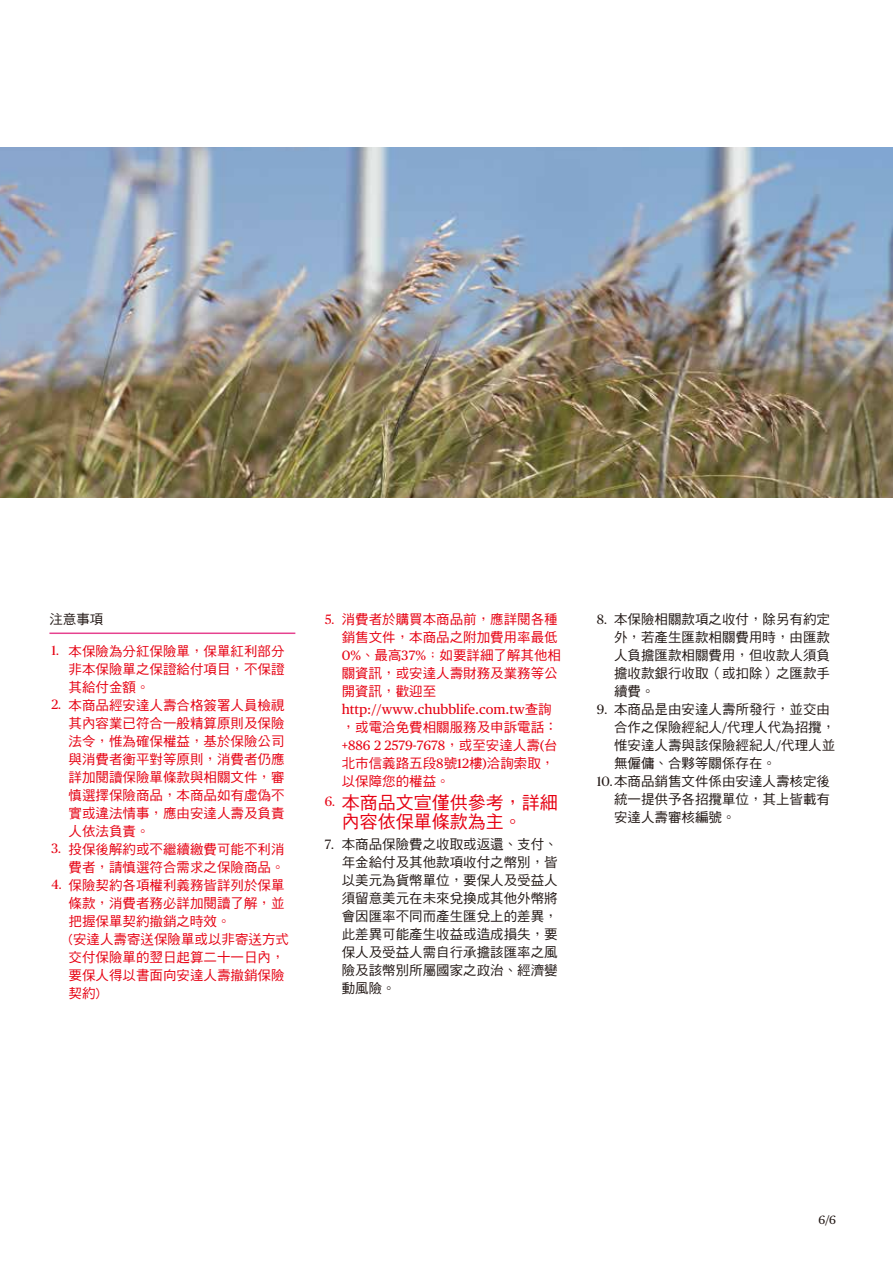
<style>
.page{position:relative;width:893px;height:1263px;background:#fff}
.page>*{position:absolute;margin:0;border:0;box-sizing:border-box;transform-origin:0 0}
.t1{font:18px/19.5px "DF Hei Std W5";color:#e60012}
.t2{font:13.5px/18px "DF Hei Std W5";color:#e60012}
.t3{font:13.5px/18px "DF Hei Std W5";color:#221815;text-align:justify}
.t4{font:13.5px "Chubb Publico Text";color:#e60012}
.t5{font:13.5px "Chubb Publico";color:#e60012}
.t6{font:13.5px "Chubb Publico";color:#221815}
.t7{font:12px "Publico Text";color:#221815}
.s1{font-family:"Chubb Publico Text"}
.s2{font-family:"Adobe Ming Std";font-weight:300}
.s3{font-family:"DF Hei Std W5"}
.s4{font-family:"Chubb Publico"}
</style>
<div class="page">
<img style="left:0;top:148px;width:893px;height:350px">
<hr style="left:49px;top:632px;width:246px;height:2px;background:#e6428f">
<p class="t3" style="left:49px;top:610px;width:55px">注意事項</p>
<p class="t2" style="left:69px;top:641px;width:222px">本保險為分紅保險單，保單紅利部分非本保險單之保證給付項目，不保證其給付金額。<br>本商品經安達人壽合格簽署人員檢視其內容業已符合一般精算原則及保險法令，惟為確保權益，基於保險公司與消費者衡平對等原則，消費者仍應詳加閱讀保險單條款與相關文件，審慎選擇保險商品，本商品如有虛偽不實或違法情事，應由安達人壽及負責人依法負責。<br>投保後解約或不繼續繳費可能不利消費者，請慎選符合需求之保險商品。保險契約各項權利義務皆詳列於保單條款，消費者務必詳加閱讀了解，並把握保單契約撤銷之時效。<br>(安達人壽寄送保險單或以非寄送方式交付保險單的翌日起算二十一日內，要保人得以書面向安達人壽撤銷保險契約)</p>
<p class="t5" style="left:51px;top:641px;width:9px">1.</p>
<p class="t5" style="left:51px;top:695px;width:11px">2.</p>
<p class="t5" style="left:51px;top:839px;width:11px">3.</p>
<p class="t5" style="left:51px;top:875px;width:12px">4.</p>
<p class="t2" style="left:342px;top:610px;width:221px">消費者於購買本商品前，應詳閱各種銷售文件，本商品之附加費用率最低<br><span class="s1">0%</span>、最高<span class="s1">37%</span><span class="s2">；</span>如要詳細了解其他相關資訊，或安達人壽財務及業務等公開資訊，歡迎至</p>
<p class="t4" style="left:342px;top:699px;width:212px">http://www.chubblife.com.tw<span class="s3">查詢</span></p>
<p class="t2" style="left:342px;top:718px;width:218px">，或電洽免費相關服務及申訴電話：</p>
<p class="t4" style="left:342px;top:735px;width:218px">+886 2 2579-7678<span class="s3">，或至安達人壽</span>(<span class="s3">台</span></p>
<p class="t2" style="left:342px;top:754px;width:214px">北市信義路五段<span class="s1">8</span>號<span class="s1">12</span>樓<span class="s1">)</span>洽詢索取，以保障您的權益。</p>
<h1 class="t1" style="left:342px;top:792px;width:217px">本商品文宣僅供參考，詳細內容依保單條款為主。</h1>
<p class="t3" style="left:342px;top:835px;width:217px">本商品保險費之收取或返還、支付、年金給付及其他款項收付之幣別，皆以美元為貨幣單位，要保人及受益人須留意美元在未來兌換成其他外幣將會因匯率不同而產生匯兌上的差異，此差異可能產生收益或造成損失，要保人及受益人需自行承擔該匯率之風險及該幣別所屬國家之政治、經濟變動風險。</p>
<p class="t5" style="left:325px;top:610px;width:11px">5.</p>
<p class="t5" style="left:325px;top:791px;width:12px">6.</p>
<p class="t6" style="left:325px;top:835px;width:11px">7.</p>
<p class="t3" style="left:614px;top:610px;width:217px">本保險相關款項之收付，除另有約定</p>
<p class="t3" style="left:614px;top:628px;width:217px">外，若產生匯款相關費用時，由匯款</p>
<p class="t3" style="left:614px;top:646px;width:217px">人負擔匯款相關費用，但收款人須負</p>
<p class="t3" style="left:614px;top:664px;width:217px">擔收款銀行收取（或扣除）之匯款手</p>
<p class="t3" style="left:614px;top:682px;width:42px">續費。</p>
<p class="t3" style="left:614px;top:700px;width:217px">本商品是由安達人壽所發行，並交由</p>
<p class="t3" style="left:614px;top:718px;width:223px">合作之保險經紀人<span class="s1">/</span>代理人代為招攬，</p>
<p class="t3" style="left:614px;top:736px;width:223px">惟安達人壽與該保險經紀人<span class="s1">/</span>代理人並</p>
<p class="t3" style="left:614px;top:754px;width:164px">無僱傭、合夥等關係存在。</p>
<p class="t3" style="left:597px;top:772px;width:235px"><span class="s4">10.</span>本商品銷售文件係由安達人壽核定後</p>
<p class="t3" style="left:614px;top:790px;width:217px">統一提供予各招攬單位，其上皆載有</p>
<p class="t3" style="left:614px;top:808px;width:123px">安達人壽審核編號。</p>
<p class="t6" style="left:597px;top:610px;width:11px">8.</p>
<p class="t6" style="left:597px;top:700px;width:12px">9.</p>
<p class="t7" style="left:818px;top:1210px;width:19px">6/6</p>
</div>
